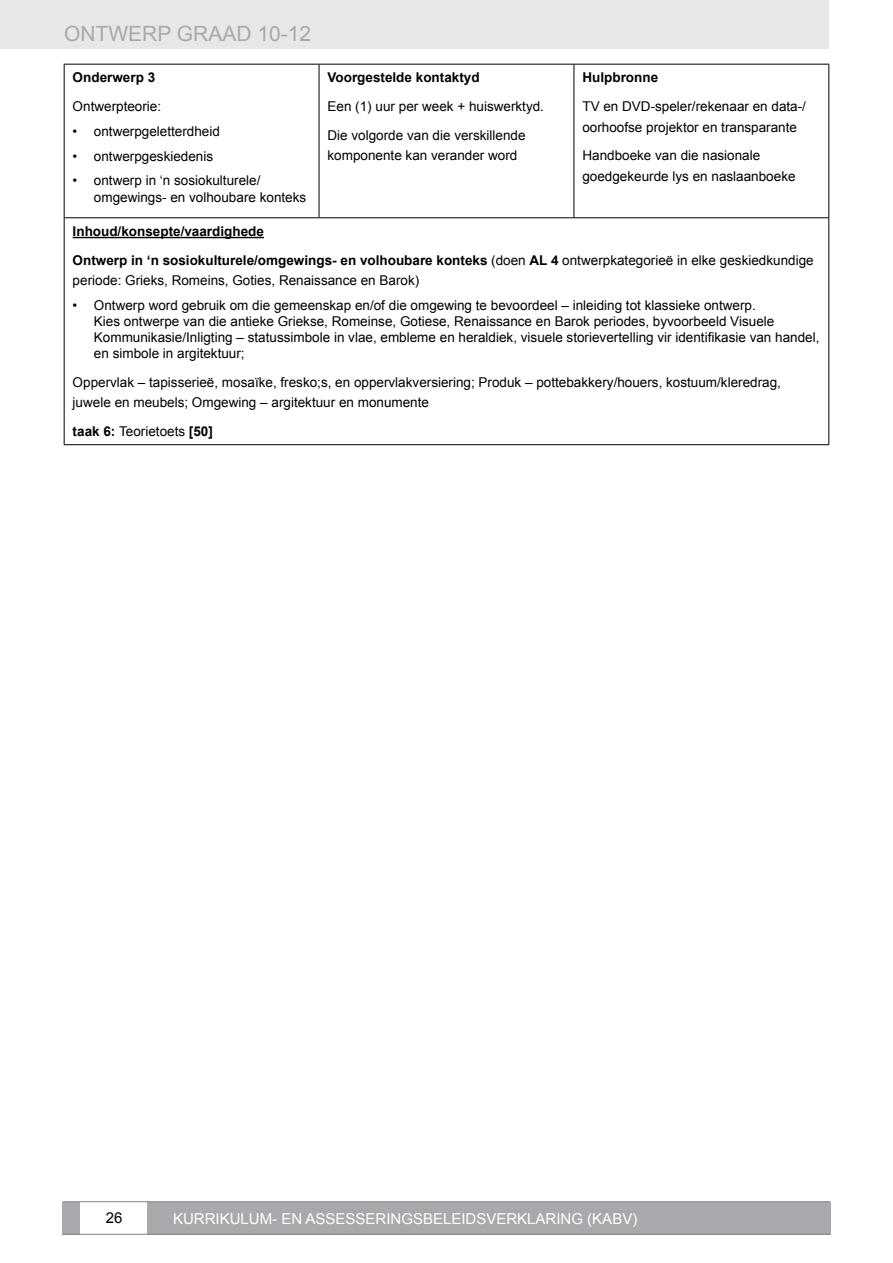
<style>
.page{position:relative;width:893px;height:1263px;background:#fff}
.page>*{position:absolute;margin:0;border:0;box-sizing:border-box;transform-origin:0 0}
.t1{font:21px "Arial";color:#a7a9ac}
.t2{font:15px "Arial";color:#fff}
.t3{font:15px "Arial";color:#000}
.t4{font:13.5px/16.2px "Arial";color:#000}
.t5{font:700 13.5px/28.8px "Arial";color:#000}
.s1{font-weight:400}
.s2{font-weight:700}
</style>
<div class="page">
<div style="left:0;top:0;width:829px;height:49px;background:#e6e7e8"></div>
<div style="left:63px;top:1202px;width:17px;height:32px;background:#a7a9ac"></div>
<div style="left:147px;top:1202px;width:683px;height:32px;background:#a7a9ac"></div>
<hr style="left:63px;top:1234px;width:767px;height:1px;background:#808285">
<hr style="left:63px;top:1201px;width:767px;height:1px;background:#808285">
<hr style="left:64px;top:64px;width:255px;height:1px;background:#000">
<hr style="left:64px;top:65px;width:1px;height:152px;background:#000">
<hr style="left:319px;top:64px;width:255px;height:1px;background:#000">
<hr style="left:319px;top:65px;width:1px;height:152px;background:#000">
<hr style="left:574px;top:64px;width:255px;height:1px;background:#000">
<hr style="left:574px;top:65px;width:1px;height:152px;background:#000">
<hr style="left:828px;top:65px;width:1px;height:152px;background:#000">
<hr style="left:64px;top:217px;width:255px;height:1px;background:#000">
<hr style="left:64px;top:218px;width:1px;height:226px;background:#000">
<hr style="left:319px;top:217px;width:255px;height:1px;background:#000">
<hr style="left:574px;top:217px;width:255px;height:1px;background:#000">
<hr style="left:828px;top:218px;width:1px;height:226px;background:#000">
<hr style="left:64px;top:444px;width:255px;height:1px;background:#000">
<hr style="left:319px;top:444px;width:255px;height:1px;background:#000">
<hr style="left:574px;top:444px;width:255px;height:1px;background:#000">
<hr style="left:73px;top:237px;width:191px;height:1px;background:#000">
<h1 class="t1" style="left:64px;top:19px;width:249px">ONTWERP GRAAD 10-12</h1>
<p class="t5" style="left:73px;top:64px;width:84px">Onderwerp 3</p>
<p class="t4" style="left:73px;top:99px;width:90px">Ontwerpteorie:</p>
<p class="t4" style="left:73px;top:123px;width:149px">• ontwerpgeletterdheid</p>
<p class="t4" style="left:73px;top:148px;width:142px">• ontwerpgeskiedenis</p>
<p class="t4" style="left:94px;top:173px;width:214px;text-indent:-21px">• ontwerp in ‘n sosiokulturele/ omgewings- en volhoubare konteks</p>
<p class="t5" style="left:328px;top:64px;width:154px">Voorgestelde kontaktyd</p>
<p class="t4" style="left:328px;top:92px;width:218px;line-height:28.8px">Een (1) uur per week + huiswerktyd.<br>Die volgorde van die verskillende</p>
<p class="t4" style="left:328px;top:148px;width:191px">komponente kan verander word</p>
<p class="t5" style="left:582px;top:64px;width:77px">Hulpbronne</p>
<p class="t4" style="left:582px;top:97px;width:225px;line-height:20.2px">TV en DVD-speler/rekenaar en data-/ oorhoofse projektor en transparante</p>
<p class="t4" style="left:582px;top:146px;width:215px;line-height:20.2px">Handboeke van die nasionale goedgekeurde lys en naslaanboeke</p>
<p class="t5" style="left:73px;top:217px;width:742px">Inhoud/konsepte/vaardighede<br>Ontwerp in ‘n sosiokulturele/omgewings- en volhoubare konteks <span class="s1">(doen</span> AL 4 <span class="s1">ontwerpkategorieë in elke geskiedkundige</span></p>
<p class="t4" style="left:73px;top:272px;width:348px">periode: Grieks, Romeins, Goties, Renaissance en Barok)</p>
<p class="t4" style="left:94px;top:297px;width:727px;text-indent:-21px">• Ontwerp word gebruik om die gemeenskap en/of die omgewing te bevoordeel – inleiding tot klassieke ontwerp.<br>Kies ontwerpe van die antieke Griekse, Romeinse, Gotiese, Renaissance en Barok periodes, byvoorbeeld Visuele Kommunikasie/Inligting – statussimbole in vlae, embleme en heraldiek, visuele storievertelling vir identifikasie van handel, en simbole in argitektuur;</p>
<p class="t4" style="left:73px;top:372px;width:710px;line-height:20.2px">Oppervlak – tapisserieë, mosaïke, fresko;s, en oppervlakversiering; Produk – pottebakkery/houers, kostuum/kleredrag, juwele en meubels; Omgewing – argitektuur en monumente</p>
<p class="t4" style="left:73px;top:423px;width:142px"><span class="s2">taak 6:</span> Teorietoets <span class="s2">[50]</span></p>
<p class="t3" style="left:106px;top:1208px;width:18px">26</p>
<p class="t2" style="left:173px;top:1209px;width:466px">KURRIKULUM- EN ASSESSERINGSBELEIDSVERKLARING (KABV)</p>
</div>
